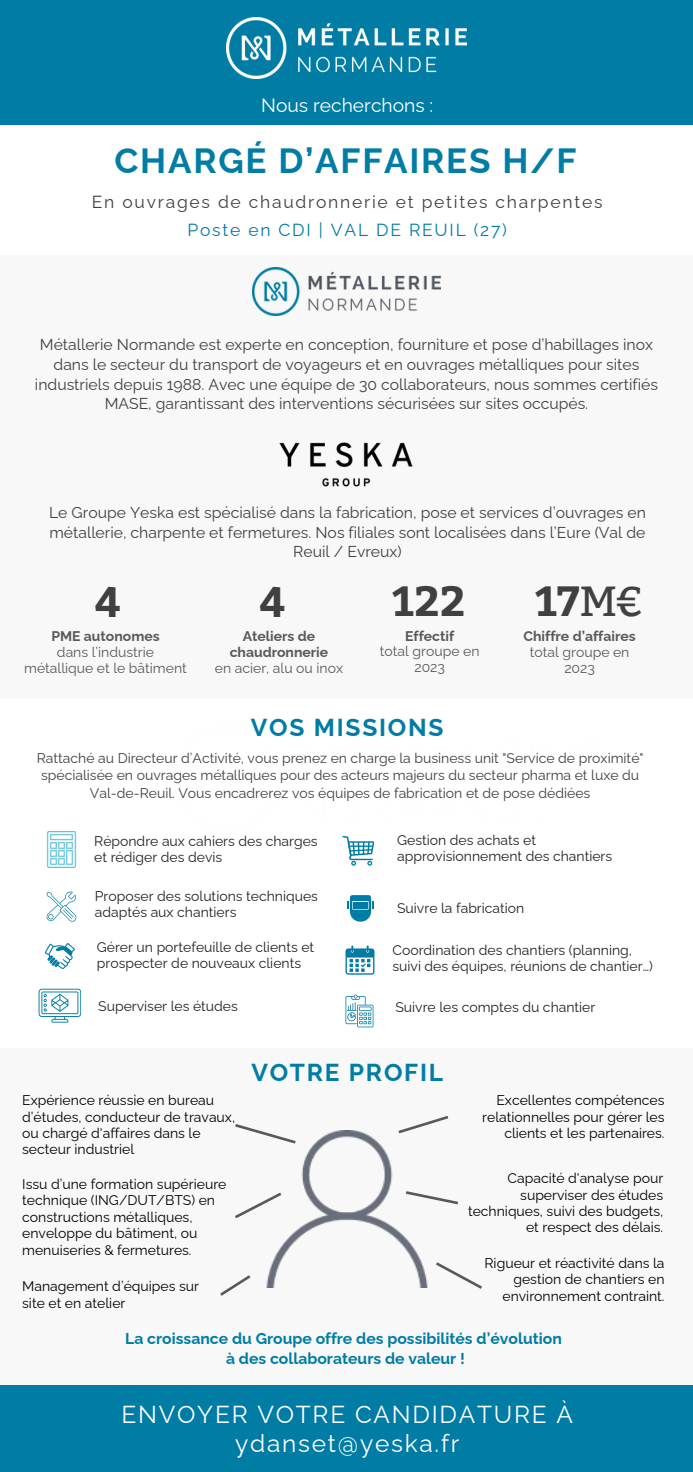
<style>
.page{position:relative;width:693px;height:1472px;background:#fff}
.page>*{position:absolute;margin:0;border:0;box-sizing:border-box;transform-origin:0 0}
.t1{font:700 42px "Bitter";color:#404040}
.t2{font:700 35px "Raleway";letter-spacing:.05em;color:#007ca5}
.t3{font:24.5px/28.9px "Raleway";letter-spacing:.07em;color:#fff;text-align:center}
.t4{font:700 24.5px "Raleway";letter-spacing:.07em;color:#007ca5}
.t5{font:19.25px "Raleway";color:#fff}
.t6{font:17.5px "Raleway";letter-spacing:.1em;color:#404040}
.t7{font:17.5px "Raleway";letter-spacing:.1em;color:#007ca5}
.t8{font:15.75px/19.6px "Raleway";color:#404040;text-align:center}
.t9{font:700 15.75px "Raleway";color:#007ca5}
.t10{font:14px/16.3px "Raleway";color:#000}
.t11{font:14px/15.8px "Raleway";color:#222}
.t12{font:14px/17.5px "Raleway";color:#404040;text-align:center}
.t13{font:14px/15.8px "Raleway";color:#595959;text-align:center}
.t14{font:700 14px/15.8px "Raleway";color:#595959;text-align:center}
.s1{font-weight:400}
</style>
<div class="page">
<div style="left:0;top:1047px;width:693px;height:337px;background:#f2f2f2"></div>
<div style="left:0;top:255px;width:693px;height:443px;background:#f2f2f2"></div>
<div style="left:0;top:0;width:693px;height:124px;background:#007ca5"></div>
<div style="left:0;top:1384px;width:693px;height:87px;background:#007ca5"></div>
<img style="left:266px;top:1130px;width:162px;height:157px">
<img style="left:279px;top:442px;width:134px;height:45px">
<svg style="left:235px;top:1124px;width:64px;height:21px"></svg>
<svg style="left:235px;top:1190px;width:49px;height:30px"></svg>
<svg style="left:220px;top:1275px;width:31px;height:21px"></svg>
<svg style="left:396px;top:1116px;width:52px;height:19px"></svg>
<svg style="left:403px;top:1189px;width:55px;height:17px"></svg>
<svg style="left:436px;top:1262px;width:46px;height:27px"></svg>
<img style="left:252px;top:268px;width:188px;height:47px">
<img style="left:46px;top:831px;width:31px;height:36px">
<svg style="left:46px;top:891px;width:30px;height:30px"></svg>
<svg style="left:45px;top:943px;width:30px;height:26px"></svg>
<svg style="left:39px;top:988px;width:42px;height:34px"></svg>
<svg style="left:342px;top:835px;width:32px;height:30px"></svg>
<svg style="left:348px;top:895px;width:25px;height:26px"></svg>
<div style="left:353px;top:901px;width:15px;height:7px;background:#007ca5"></div>
<svg style="left:346px;top:945px;width:28px;height:29px"></svg>
<svg style="left:346px;top:994px;width:27px;height:33px"></svg>
<img style="left:227px;top:18px;width:240px;height:60px">
<p class="t5" style="left:261px;top:94px;width:174px">Nous recherchons :</p>
<p class="t2" style="left:115px;top:140px;width:463px">CHARGÉ D’AFFAIRES H/F</p>
<h2 class="t6" style="left:92px;top:192px;width:512px">En ouvrages de chaudronnerie et petites charpentes</h2>
<p class="t7" style="left:188px;top:220px;width:321px">Poste en CDI | VAL DE REUIL (27)</p>
<p class="t8" style="left:35px;top:335px;width:625px">Métallerie Normande est experte en conception, fourniture et pose d’habillages inox dans le secteur du transport de voyageurs et en ouvrages métalliques pour sites industriels depuis 1988. Avec une équipe de 30 collaborateurs, nous sommes certifiés MASE, garantissant des interventions sécurisées sur sites occupés.</p>
<p class="t8" style="left:49px;top:502px;width:598px">Le Groupe Yeska est spécialisé dans la fabrication, pose et services d’ouvrages en métallerie, charpente et fermetures. Nos filiales sont localisées dans l’Eure (Val de<br>Reuil / Evreux)</p>
<h1 class="t1" style="left:259px;top:571px;width:28px">4</h1>
<p class="t14" style="left:230px;top:628px;width:100px">Ateliers de chaudronnerie</p>
<p class="t13" style="left:215px;top:660px;width:130px">en acier, alu ou inox</p>
<p class="t1" style="left:535px;top:569px;width:110px">17<span class="s1">M€</span></p>
<p class="t14" style="left:524px;top:628px;width:114px">Chiffre d’affaires</p>
<p class="t13" style="left:530px;top:644px;width:101px">total groupe en<br>2023</p>
<p class="t1" style="left:392px;top:570px;width:75px">122</p>
<p class="t14" style="left:405px;top:627px;width:51px">Effectif</p>
<p class="t13" style="left:380px;top:643px;width:101px">total groupe en<br>2023</p>
<h4 class="t1" style="left:95px;top:571px;width:28px">4</h4>
<p class="t14" style="left:51px;top:628px;width:110px">PME autonomes</p>
<p class="t13" style="left:24px;top:644px;width:164px">dans l’industrie métallique et le bâtiment</p>
<p class="t4" style="left:251px;top:713px;width:194px">VOS MISSIONS</p>
<p class="t12" style="left:37px;top:749px;width:608px">Rattaché au Directeur d’Activité, vous prenez en charge la business unit "Service de proximité" spécialisée en ouvrages métalliques pour des acteurs majeurs du secteur pharma et luxe du<br>Val-de-Reuil. Vous encadrerez vos équipes de fabrication et de pose dédiées</p>
<p class="t11" style="left:94px;top:833px;width:225px">Répondre aux cahiers des charges et rédiger des devis</p>
<p class="t11" style="left:95px;top:888px;width:225px">Proposer des solutions techniques adaptés aux chantiers</p>
<p class="t11" style="left:97px;top:939px;width:219px">Gérer un portefeuille de clients et prospecter de nouveaux clients</p>
<p class="t11" style="left:98px;top:998px;width:141px">Superviser les études</p>
<h4 class="t11" style="left:397px;top:832px;width:217px">Gestion des achats et approvisionnement des chantiers</h4>
<p class="t11" style="left:397px;top:900px;width:129px">Suivre la fabrication</p>
<p class="t11" style="left:392px;top:942px;width:262px">Coordination des chantiers (planning, suivi des équipes, réunions de chantier…)</p>
<p class="t11" style="left:395px;top:998px;width:202px">Suivre les comptes du chantier</p>
<h3 class="t10" style="left:22px;top:1092px;width:214px">Expérience réussie en bureau d’études, conducteur de travaux, ou chargé d'affaires dans le secteur industriel</h3>
<h6 class="t10" style="left:22px;top:1176px;width:206px">Issu d’une formation supérieure technique (ING/DUT/BTS) en constructions métalliques, enveloppe du bâtiment, ou menuiseries &amp; fermetures.</h6>
<h6 class="t10" style="left:22px;top:1278px;width:178px">Management d’équipes sur site et en atelier</h6>
<p class="t4" style="left:251px;top:1057px;width:193px">VOTRE PROFIL</p>
<p class="t10" style="left:482px;top:1092px;width:184px;text-align:right">Excellentes compétences relationnelles pour gérer les clients et les partenaires.</p>
<p class="t10" style="left:468px;top:1170px;width:197px;text-align:right">Capacité d'analyse pour superviser des études techniques, suivi des budgets, et respect des délais.</p>
<p class="t10" style="left:485px;top:1254px;width:182px;text-align:right">Rigueur et réactivité dans la gestion de chantiers en environnement contraint.</p>
<p class="t9" style="left:125px;top:1329px;width:438px">La croissance du Groupe offre des possibilités d’évolution</p>
<p class="t9" style="left:226px;top:1348px;width:240px">à des collaborateurs de valeur !</p>
<h3 class="t3" style="left:121px;top:1399px;width:453px">ENVOYER VOTRE CANDIDATURE À ydanset@yeska.fr</h3>
</div>
